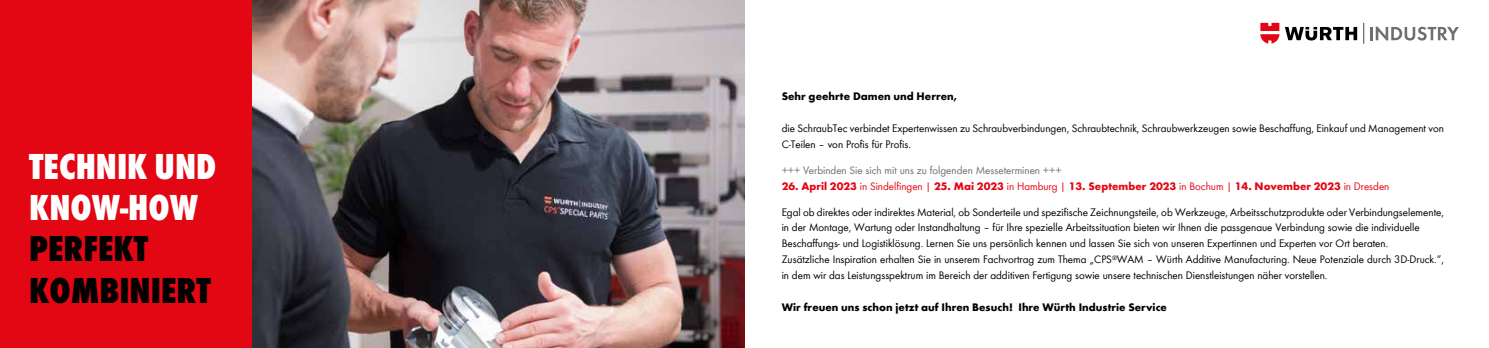
<style>
.page{position:relative;width:1489px;height:348px;background:#fff}
.page>*{position:absolute;margin:0;border:0;box-sizing:border-box;transform-origin:0 0}
.t1{font:800 condensed 37.5px/41.2px "Wuerth Global";color:#fff}
.t2{font:800 condensed 37.5px/41.2px "Wuerth Global";color:#000}
.t3{font:11.25px/16px "Wuerth Global";color:#000}
.t4{font:700 11.25px "Wuerth";color:#e30613}
.t5{font:700 11.25px "Wuerth";color:#000}
.t6{font:11.25px "Wuerth";color:#706f6f}
.s1{font-weight:400}
</style>
<div class="page">
<svg style="left:1370px;top:27px;width:88px;height:13px"></svg>
<svg style="left:1260px;top:23px;width:96px;height:21px"></svg>
<img style="left:252px;top:0;width:492px;height:347px">
<div style="left:0;top:0;width:252px;height:347px;background:#e30613"></div>
<h1 class="t1" style="left:29px;top:145px;width:189px">TECHNIK UND<br>KNOW-HOW</h1>
<h1 class="t2" style="left:29px;top:227px;width:183px">PERFEKT<br>KOMBINIERT</h1>
<p class="t5" style="left:781px;top:87px;width:177px">Sehr geehrte Damen und Herren,</p>
<p class="t3" style="left:781px;top:119px;width:663px">die SchraubTec verbindet Expertenwissen zu Schraubverbindungen, Schraubtechnik, Schraubwerkzeugen sowie Beschaffung, Einkauf und Management von<br>C-Teilen – von Profis für Profis.</p>
<p class="t6" style="left:781px;top:162px;width:281px">+++ Verbinden Sie sich mit uns zu folgenden Messeterminen +++</p>
<p class="t4" style="left:781px;top:177px;width:609px">26. April 2023 <span class="s1">in Sindelfingen |</span> 25. Mai 2023 <span class="s1">in Hamburg |</span> 13. September 2023 <span class="s1">in Bochum |</span> 14. November 2023 <span class="s1">in Dresden</span></p>
<p class="t3" style="left:781px;top:203px;width:663px">Egal ob direktes oder indirektes Material, ob Sonderteile und spezifische Zeichnungsteile, ob Werkzeuge, Arbeitsschutzprodukte oder Verbindungselemente, in der Montage, Wartung oder Instandhaltung – für Ihre spezielle Arbeitssituation bieten wir Ihnen die passgenaue Verbindung sowie die individuelle Beschaffungs- und Logistiklösung. Lernen Sie uns persönlich kennen und lassen Sie sich von unseren Expertinnen und Experten vor Ort beraten.<br>Zusätzliche Inspiration erhalten Sie in unserem Fachvortrag zum Thema „CPS<sup>®</sup>WAM – Würth Additive Manufacturing. Neue Potenziale durch 3D-Druck.“, in dem wir das Leistungsspektrum im Bereich der additiven Fertigung sowie unsere technischen Dienstleistungen näher vorstellen.</p>
<p class="t5" style="left:781px;top:299px;width:387px">Wir freuen uns schon jetzt auf Ihren Besuch! Ihre Würth Industrie Service</p>
</div>
